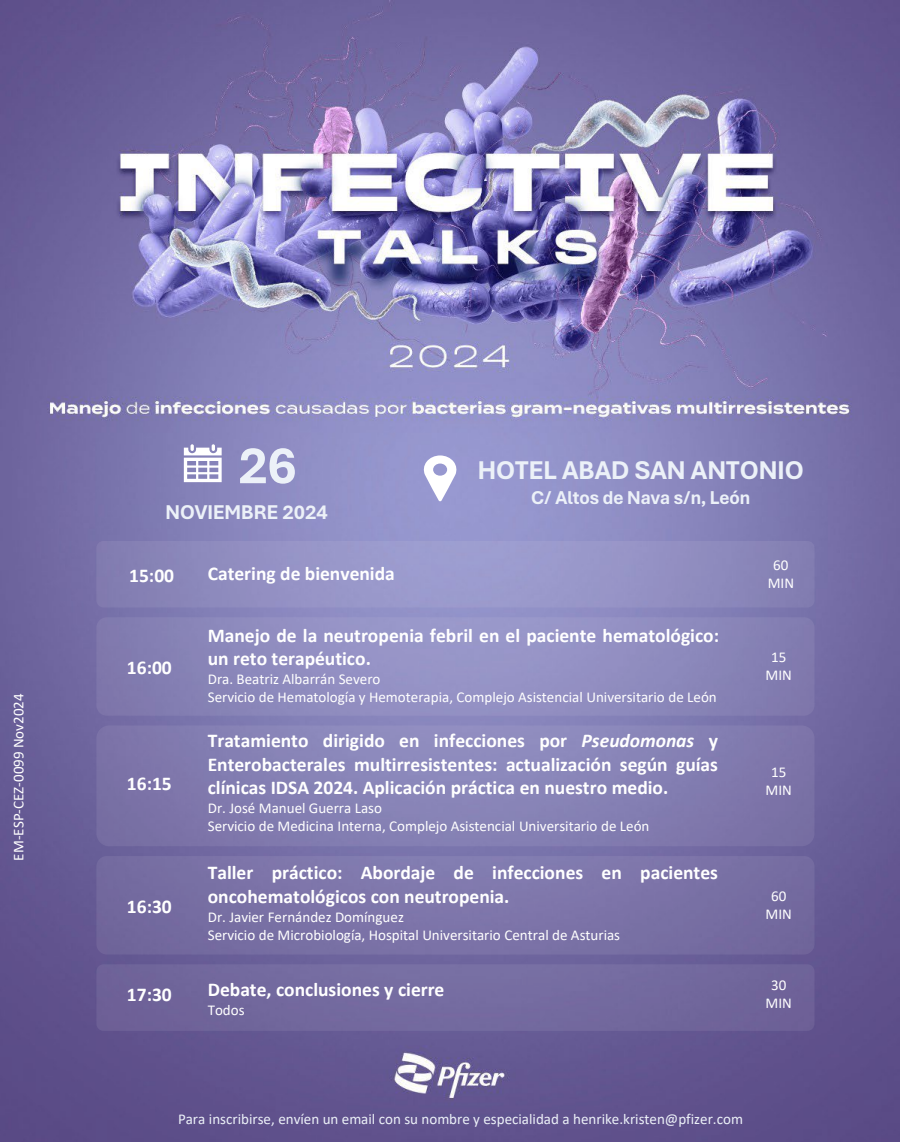
<style>
.page{position:relative;width:900px;height:1142px;background:#fff}
.page>*{position:absolute;margin:0;border:0;box-sizing:border-box;transform-origin:0 0}
.t1{font:700 54px "Aptos Display";color:#ecf1f8}
.t2{font:700 27px "Aptos Display";color:#ecf1f8}
.t3{font:700 21px "Aptos Display";color:#ecf1f8}
.t4{font:700 19.5px/23.4px "Calibri";color:#fff}
.t5{font:700 19.5px "Aptos Display";color:#ecf1f8}
.t6{font:15px/18px "Calibri";color:#fff;text-align:center}
.t7{font:15px "Calibri";color:#ecf1f8}
.s1{font-style:italic}
</style>
<div class="page">
<img style="left:0;top:0;width:900px;height:1141px">
<div style="left:96px;top:541px;width:718px;height:66px;background:#e6e0ec;border-radius:7px;opacity:.1"></div>
<div style="left:96px;top:617px;width:718px;height:98px;background:#e6e0ec;border-radius:10px;opacity:.1"></div>
<div style="left:96px;top:725px;width:718px;height:121px;background:#e6e0ec;border-radius:13px;opacity:.1"></div>
<div style="left:96px;top:856px;width:718px;height:98px;background:#7a71a7;border-radius:10px"></div>
<div style="left:96px;top:964px;width:718px;height:66px;background:#72689e;border-radius:7px"></div>
<svg style="left:184px;top:444px;width:38px;height:38px"></svg>
<svg style="left:423px;top:455px;width:34px;height:46px"></svg>
<p class="t6" style="left:9px;top:860px;width:168px;rotate:-90deg">EM-ESP-CEZ-0099 Nov2024</p>
<p class="t1" style="left:238px;top:428px;width:60px">26</p>
<p class="t3" style="left:166px;top:497px;width:164px">NOVIEMBRE 2024</p>
<p class="t4" style="left:129px;top:563px;width:46px">15:00</p>
<p class="t4" style="left:208px;top:561px;width:189px">Catering de bienvenida</p>
<p class="t2" style="left:478px;top:451px;width:328px">HOTEL ABAD SAN ANTONIO</p>
<p class="t5" style="left:531px;top:485px;width:221px">C/ Altos de Nava s/n, León</p>
<p class="t6" style="left:773px;top:555px;width:17px">60</p>
<p class="t6" style="left:768px;top:573px;width:28px">MIN</p>
<p class="t4" style="left:127px;top:655px;width:46px">16:00</p>
<p class="t4" style="left:127px;top:771px;width:46px">16:15</p>
<p class="t4" style="left:208px;top:623px;width:513px">Manejo de la neutropenia febril en el paciente hematológico: un reto terapéutico.</p>
<p class="t6" style="left:208px;top:670px;width:174px">Dra. Beatriz Albarrán Severo</p>
<p class="t6" style="left:208px;top:688px;width:511px">Servicio de Hematología y Hemoterapia, Complejo Asistencial Universitario de León</p>
<p class="t4" style="left:208px;top:728px;width:512px;text-align:justify">Tratamiento dirigido en infecciones por <span class="s1">Pseudomonas</span> y Enterobacterales multirresistentes: actualización según guías clínicas IDSA 2024. Aplicación práctica en nuestro medio.</p>
<p class="t6" style="left:208px;top:798px;width:176px">Dr. José Manuel Guerra Laso</p>
<p class="t6" style="left:208px;top:816px;width:443px">Servicio de Medicina Interna, Complejo Asistencial Universitario de León</p>
<p class="t6" style="left:771px;top:648px;width:17px">15</p>
<p class="t6" style="left:765px;top:666px;width:28px">MIN</p>
<p class="t6" style="left:771px;top:762px;width:17px">15</p>
<p class="t6" style="left:765px;top:780px;width:28px">MIN</p>
<p class="t4" style="left:208px;top:860px;width:512px">Taller práctico: Abordaje de infecciones en pacientes oncohematológicos con neutropenia.</p>
<p class="t6" style="left:208px;top:907px;width:198px">Dr. Javier Fernández Domínguez</p>
<p class="t6" style="left:208px;top:925px;width:414px">Servicio de Microbiología, Hospital Universitario Central de Asturias</p>
<p class="t4" style="left:127px;top:894px;width:46px">16:30</p>
<p class="t6" style="left:765px;top:886px;width:28px">60<br>MIN</p>
<p class="t4" style="left:127px;top:982px;width:46px">17:30</p>
<p class="t4" style="left:208px;top:977px;width:238px">Debate, conclusiones y cierre</p>
<p class="t6" style="left:208px;top:1000px;width:38px">Todos</p>
<p class="t6" style="left:771px;top:975px;width:17px">30</p>
<p class="t6" style="left:765px;top:993px;width:28px">MIN</p>
<p class="t7" style="left:178px;top:1108px;width:567px">Para inscribirse, envíen un email con su nombre y especialidad a henrike.kristen@pfizer.com</p>
</div>
